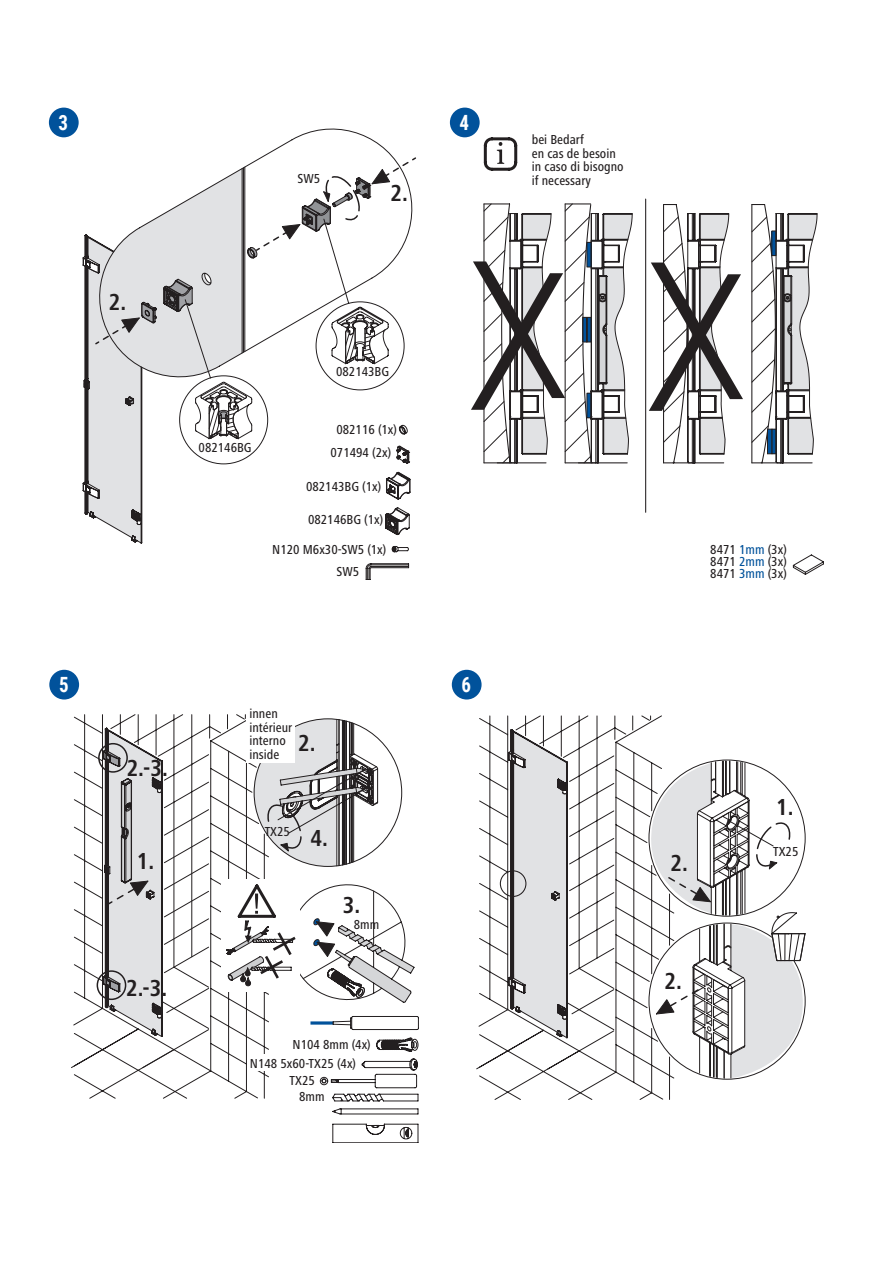
<style>
.page{position:relative;width:893px;height:1263px;background:#fff}
.page>*{position:absolute;margin:0;border:0;box-sizing:border-box;transform-origin:0 0}
.t1{font:700 condensed 24px "Frutiger Next LTW1 G";color:#231f20}
.t2{font:700 21px "Roboto Condensed";color:#fff;scale:.9 1}
.t3{font:500 condensed 13.5px/13.5px "Frutiger Next LTW1 G";color:#231f20}
.s1{color:#01529b}
</style>
<div class="page">
<svg style="left:366px;top:563px;width:43px;height:17px"></svg>
<svg style="left:83px;top:156px;width:333px;height:388px"></svg>
<svg style="left:179px;top:219px;width:226px;height:245px"></svg>
<hr style="left:242px;top:169px;width:1px;height:184px;background:#231f20">
<hr style="left:243px;top:168px;width:1px;height:184px;background:#231f20">
<hr style="left:245px;top:167px;width:1px;height:184px;background:#231f20">
<svg style="left:793px;top:554px;width:31px;height:21px"></svg>
<hr style="left:645px;top:199px;width:1px;height:313px;background:#231f20">
<svg style="left:645px;top:213px;width:2px;height:250px"></svg>
<svg style="left:484px;top:137px;width:33px;height:34px"></svg>
<svg style="left:471px;top:203px;width:162px;height:261px"></svg>
<svg style="left:649px;top:204px;width:168px;height:260px"></svg>
<svg style="left:71px;top:714px;width:140px;height:385px"></svg>
<svg style="left:104px;top:719px;width:122px;height:49px"></svg>
<svg style="left:96px;top:728px;width:67px;height:309px"></svg>
<svg style="left:146px;top:768px;width:80px;height:331px"></svg>
<svg style="left:476px;top:716px;width:198px;height:384px"></svg>
<div style="left:500px;top:870px;width:26px;height:27px;border:1px solid #231f20;border-radius:50%"></div>
<svg style="left:508px;top:729px;width:298px;height:349px"></svg>
<div style="left:221px;top:879px;width:79px;height:112px;background:#fff"></div>
<svg style="left:226px;top:714px;width:193px;height:429px"></svg>
<div style="left:49px;top:108px;width:30px;height:29px;background:#01529b;border-radius:50%"></div>
<div style="left:450px;top:108px;width:30px;height:29px;background:#01529b;border-radius:50%"></div>
<div style="left:49px;top:670px;width:30px;height:29px;background:#01529b;border-radius:50%"></div>
<div style="left:452px;top:670px;width:30px;height:29px;background:#01529b;border-radius:50%"></div>
<h2 class="t2" style="left:59px;top:108px;width:12px">3</h2>
<h2 class="t2" style="left:460px;top:108px;width:12px">4</h2>
<h1 class="t1" style="left:109px;top:289px;width:19px">2.</h1>
<p class="t3" style="left:297px;top:172px;width:24px">SW5</p>
<h1 class="t1" style="left:391px;top:180px;width:19px">2.</h1>
<p class="t3" style="left:199px;top:440px;width:55px">082146BG</p>
<p class="t3" style="left:336px;top:365px;width:55px">082143BG</p>
<p class="t3" style="left:336px;top:422px;width:62px">082116 (1x)</p>
<p class="t3" style="left:331px;top:446px;width:62px">071494 (2x)</p>
<p class="t3" style="left:306px;top:480px;width:77px">082143BG (1x)</p>
<p class="t3" style="left:308px;top:513px;width:77px">082146BG (1x)</p>
<p class="t3" style="left:272px;top:543px;width:116px">N120 M6x30-SW5 (1x)</p>
<p class="t3" style="left:337px;top:565px;width:24px">SW5</p>
<h2 class="t2" style="left:59px;top:670px;width:12px">5</h2>
<h2 class="t2" style="left:462px;top:670px;width:12px">6</h2>
<h1 class="t1" style="left:127px;top:754px;width:43px">2.-3.</h1>
<h1 class="t1" style="left:137px;top:847px;width:19px">1.</h1>
<h1 class="t1" style="left:126px;top:974px;width:43px">2.-3.</h1>
<p class="t3" style="left:249px;top:707px;width:44px">innen intérieur interno inside</p>
<h1 class="t1" style="left:298px;top:729px;width:19px">2.</h1>
<p class="t3" style="left:265px;top:824px;width:27px">TX25</p>
<h1 class="t1" style="left:310px;top:824px;width:19px">4.</h1>
<h1 class="t1" style="left:343px;top:891px;width:19px">3.</h1>
<p class="t3" style="left:354px;top:918px;width:27px">8mm</p>
<p class="t3" style="left:293px;top:1038px;width:80px">N104 8mm (4x)</p>
<p class="t3" style="left:250px;top:1056px;width:108px">N148 5x60-TX25 (4x)</p>
<p class="t3" style="left:290px;top:1074px;width:27px">TX25</p>
<p class="t3" style="left:299px;top:1089px;width:27px">8mm</p>
<p class="t3" style="left:532px;top:133px;width:93px">bei Bedarf<br>en cas de besoin in caso di bisogno if necessary</p>
<p class="t3" style="left:710px;top:543px;width:78px;line-height:12px;text-align:justify">8471 <span class="s1">1mm</span> (3x)<br>8471 <span class="s1">2mm</span> (3x)<br>8471 <span class="s1">3mm</span> (3x)</p>
<h1 class="t1" style="left:670px;top:849px;width:19px">2.</h1>
<h1 class="t1" style="left:664px;top:967px;width:19px">2.</h1>
<h1 class="t1" style="left:776px;top:793px;width:19px">1.</h1>
<p class="t3" style="left:773px;top:845px;width:27px">TX25</p>
</div>
